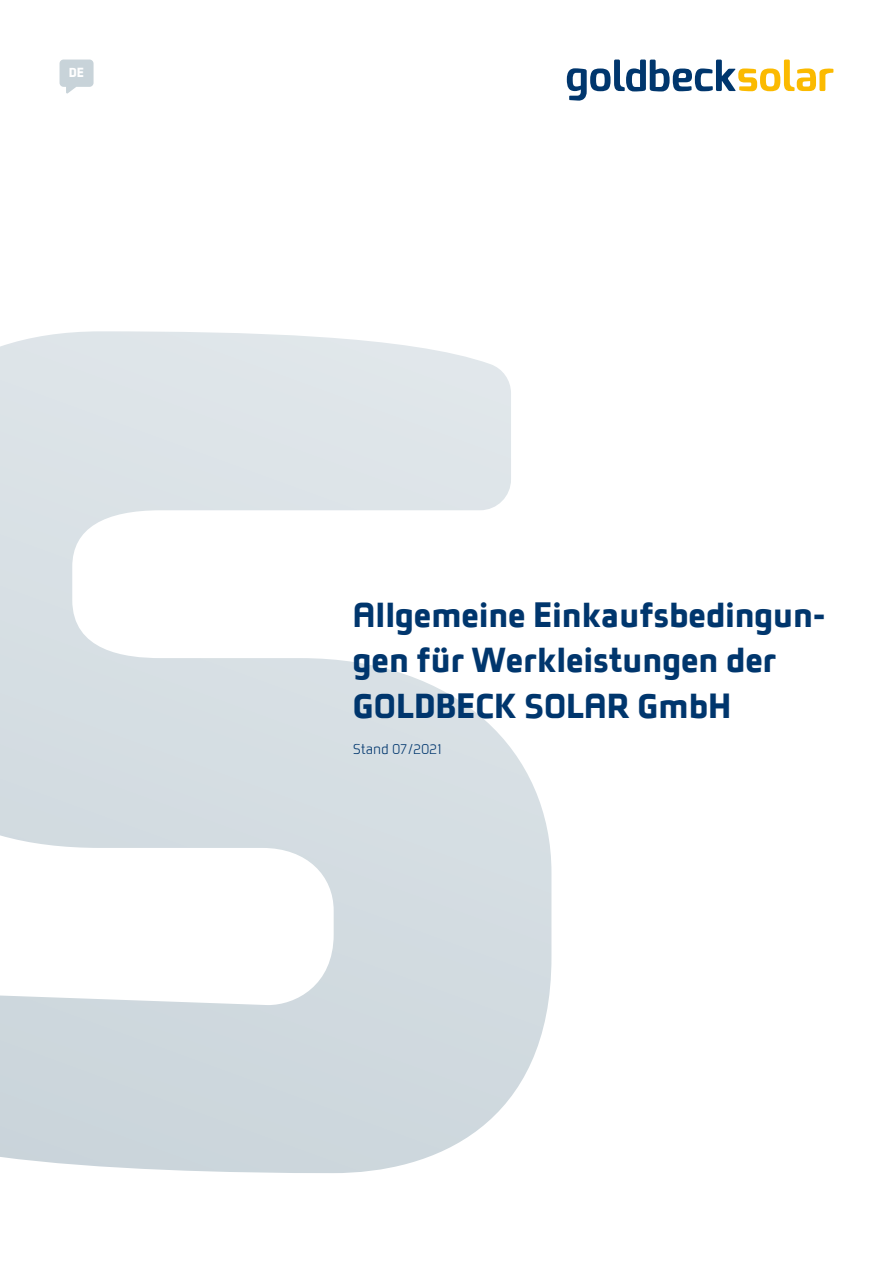
<style>
.page{position:relative;width:893px;height:1263px;background:#fff}
.page>*{position:absolute;margin:0;border:0;box-sizing:border-box;transform-origin:0 0}
.t1{font:700 36px/45.5px "Deria Sans";color:#00366d}
.t2{font:300 15px "Deria Sans";color:#00366d}
.t3{font:700 13.5px "Deria Sans";color:#fff}
</style>
<div class="page">
<svg style="left:567px;top:60px;width:266px;height:41px"></svg>
<svg style="left:0;top:331px;width:551px;height:842px"></svg>
<svg style="left:60px;top:60px;width:34px;height:34px"></svg>
<p class="t3" style="left:69px;top:65px;width:17px">DE</p>
<p class="t1" style="left:353px;top:592px;width:474px">Allgemeine Einkaufsbedingun&shy;gen für Werkleistungen der<br>GOLDBECK SOLAR GmbH</p>
<p class="t2" style="left:353px;top:741px;width:90px">Stand 07/2021</p>
</div>
